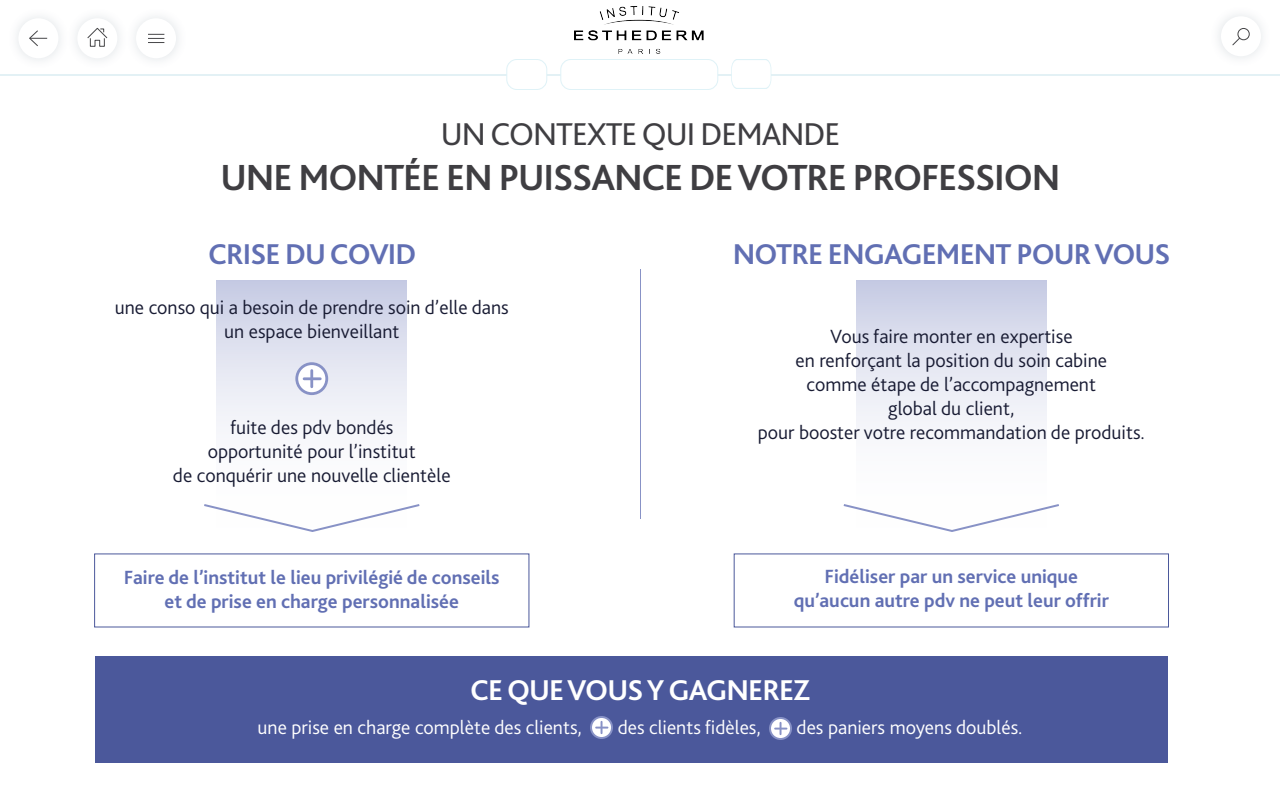
<style>
.page{position:relative;width:1280px;height:800px;background:#fff}
.page>*{position:absolute;margin:0;border:0;box-sizing:border-box;transform-origin:0 0}
.t1{font:700 38px "Bliss 2";letter-spacing:-.03em;color:#3f3e42}
.t2{font:33px "Bliss 2";letter-spacing:-.03em;color:#3f3e42}
.t3{font:700 30px "Bliss 2";letter-spacing:-.03em;color:#616fb3}
.t4{font:700 30px "Bliss 2";letter-spacing:-.03em;color:#fff}
.t5{font:300 20px/24px "Bliss 2";color:#181b33;text-align:center}
.t6{font:700 20px/24px "Bliss 2";color:#616fb3;text-align:center}
.t7{font:300 20px "Bliss 2";color:#fff}
</style>
<div class="page">
<svg style="left:217px;top:280px;width:190px;height:146px"></svg>
<svg style="left:204px;top:504px;width:216px;height:28px"></svg>
<svg style="left:856px;top:280px;width:190px;height:146px"></svg>
<svg style="left:843px;top:504px;width:216px;height:28px"></svg>
<div style="left:95px;top:656px;width:1073px;height:107px;background:#4b589b"></div>
<hr style="left:640px;top:269px;width:2px;height:250px;background:#8892c6">
<svg style="left:297px;top:364px;width:30px;height:30px"></svg>
<div style="left:295px;top:362px;width:33px;height:33px;border:3px solid #8892c6;border-radius:50%"></div>
<hr style="left:310px;top:371px;width:3px;height:16px;background:#8892c6">
<hr style="left:304px;top:377px;width:16px;height:3px;background:#8892c6">
<svg style="left:591px;top:717px;width:21px;height:21px"></svg>
<div style="left:590px;top:716px;width:23px;height:23px;border:2px solid #8892c6;border-radius:50%"></div>
<svg style="left:596px;top:722px;width:11px;height:11px"></svg>
<svg style="left:770px;top:718px;width:21px;height:21px"></svg>
<div style="left:769px;top:717px;width:23px;height:23px;border:2px solid #8892c6;border-radius:50%"></div>
<svg style="left:775px;top:723px;width:11px;height:11px"></svg>
<svg style="left:1232px;top:37px;width:9px;height:9px"></svg>
<div style="left:1238px;top:28px;width:12px;height:12px;border:1px solid #464648;border-radius:50%"></div>
<svg style="left:29px;top:30px;width:18px;height:17px"></svg>
<div style="left:77px;top:18px;width:40px;height:40px;background:#fff;border-radius:50%"></div>
<svg style="left:148px;top:34px;width:16px;height:9px"></svg>
<svg style="left:87px;top:28px;width:21px;height:19px"></svg>
<hr style="left:0;top:74px;width:1280px;height:2px;background:#c9e5ed">
<div style="left:507px;top:60px;width:40px;height:30px;background:#fff;border-radius:10px"></div>
<div style="left:506px;top:59px;width:41px;height:31px;border:1px solid #dff2f7;border-radius:10px"></div>
<div style="left:561px;top:60px;width:157px;height:30px;background:#fff;border-radius:10px"></div>
<div style="left:560px;top:59px;width:158px;height:31px;border:1px solid #dff2f7;border-radius:10px"></div>
<svg style="left:731px;top:59px;width:40px;height:30px"></svg>
<img style="left:574px;top:6px;width:130px;height:48px">
<h2 class="t2" style="left:441px;top:114px;width:401px">UN CONTEXTE QUI DEMANDE</h2>
<h1 class="t1" style="left:221px;top:154px;width:841px">UNE MONTÉE EN PUISSANCE DE VOTRE PROFESSION</h1>
<h3 class="t3" style="left:208px;top:236px;width:210px">CRISE DU COVID</h3>
<p class="t5" style="left:115px;top:295px;width:396px">une conso qui a besoin de prendre soin d’elle dans un espace bienveillant</p>
<p class="t5" style="left:173px;top:415px;width:279px">fuite des pdv bondés<br>opportunité pour l’institut<br>de conquérir une nouvelle clientèle</p>
<h3 class="t3" style="left:733px;top:236px;width:439px">NOTRE ENGAGEMENT POUR VOUS</h3>
<p class="t5" style="left:758px;top:324px;width:389px">Vous faire monter en expertise<br>en renforçant la position du soin cabine<br>comme étape de l’accompagnement<br>global du client,<br>pour booster votre recommandation de produits.</p>
<p class="t6" style="left:124px;top:566px;width:377px">Faire de l’institut le lieu privilégié de conseils et de prise en charge personnalisée</p>
<p class="t6" style="left:794px;top:564px;width:317px">Fidéliser par un service unique qu’aucun autre pdv ne peut leur offrir</p>
<h3 class="t4" style="left:470px;top:671px;width:342px">CE QUE VOUS Y GAGNEREZ</h3>
<p class="t7" style="left:257px;top:715px;width:326px">une prise en charge complète des clients,</p>
<p class="t7" style="left:618px;top:715px;width:145px">des clients fidèles,</p>
<p class="t7" style="left:797px;top:715px;width:228px">des paniers moyens doublés.</p>
</div>
